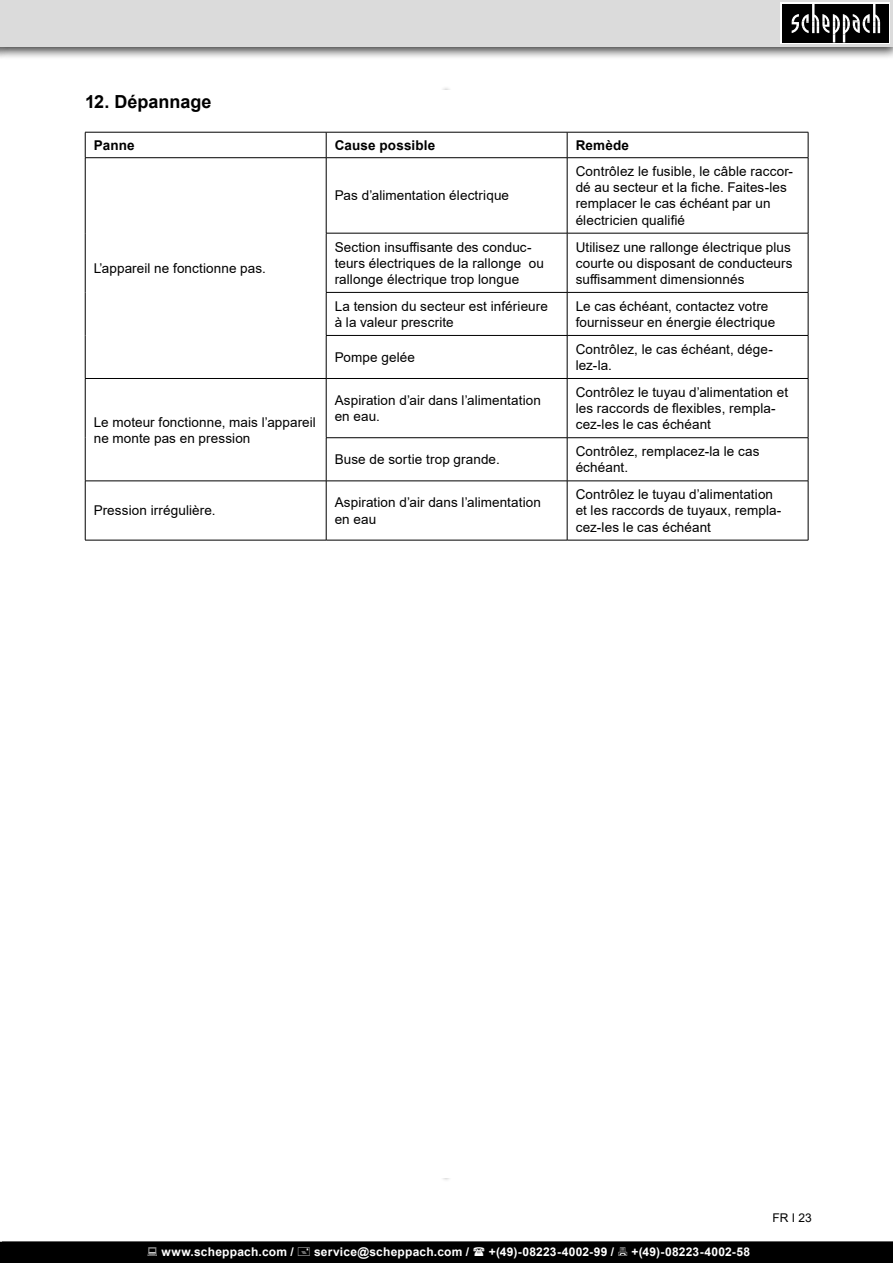
<style>
.page{position:relative;width:893px;height:1263px;background:#fff}
.page>*{position:absolute;margin:0;border:0;box-sizing:border-box;transform-origin:0 0}
.t1{font:700 18px "Arial";color:#000}
.t2{font:13.5px/16.2px "Arial";letter-spacing:.005em;color:#000}
.t3{font:700 13.5px "Arial";letter-spacing:.015em;color:#000}
.t4{font:700 12px "Arial";letter-spacing:.02em;color:#fff}
.t5{font:12px "Arial";color:#000}
</style>
<div class="page">
<div style="left:0;top:0;width:893px;height:60px;background:#000;opacity:.75"></div>
<div style="left:0;top:0;width:893px;height:46px;background:#dbdbdb"></div>
<div style="left:780px;top:2px;width:110px;height:42px;background:linear-gradient(to right,#040404,#060606)"></div>
<div style="left:782px;top:4px;width:106px;height:38px;background:#000"></div>
<svg style="left:792px;top:4px;width:88px;height:38px"></svg>
<svg style="left:86px;top:133px;width:722px;height:407px"></svg>
<hr style="left:85px;top:132px;width:241px;height:1px;background:#000">
<svg style="left:85px;top:132px;width:1px;height:25px"></svg>
<hr style="left:326px;top:132px;width:241px;height:1px;background:#000">
<svg style="left:326px;top:132px;width:1px;height:25px"></svg>
<hr style="left:567px;top:132px;width:241px;height:1px;background:#000">
<svg style="left:567px;top:132px;width:1px;height:25px"></svg>
<svg style="left:808px;top:132px;width:1px;height:26px"></svg>
<hr style="left:85px;top:157px;width:241px;height:1px;background:#000">
<hr style="left:85px;top:158px;width:1px;height:75px;background:#000">
<hr style="left:85px;top:233px;width:1px;height:59px;background:#000">
<hr style="left:85px;top:292px;width:1px;height:43px;background:#000">
<hr style="left:85px;top:335px;width:1px;height:43px;background:#000">
<hr style="left:326px;top:157px;width:241px;height:1px;background:#000">
<hr style="left:326px;top:158px;width:1px;height:75px;background:#000">
<hr style="left:567px;top:157px;width:241px;height:1px;background:#000">
<hr style="left:567px;top:158px;width:1px;height:75px;background:#000">
<hr style="left:808px;top:158px;width:1px;height:75px;background:#000">
<hr style="left:326px;top:233px;width:241px;height:1px;background:#000">
<hr style="left:326px;top:233px;width:1px;height:59px;background:#000">
<hr style="left:567px;top:233px;width:241px;height:1px;background:#000">
<hr style="left:567px;top:233px;width:1px;height:59px;background:#000">
<hr style="left:808px;top:233px;width:1px;height:59px;background:#000">
<hr style="left:326px;top:292px;width:241px;height:1px;background:#000">
<hr style="left:326px;top:293px;width:1px;height:42px;background:#000">
<hr style="left:567px;top:292px;width:241px;height:1px;background:#000">
<hr style="left:567px;top:293px;width:1px;height:42px;background:#000">
<hr style="left:808px;top:293px;width:1px;height:42px;background:#000">
<hr style="left:326px;top:335px;width:241px;height:1px;background:#000">
<hr style="left:326px;top:336px;width:1px;height:42px;background:#000">
<hr style="left:567px;top:335px;width:241px;height:1px;background:#000">
<hr style="left:567px;top:336px;width:1px;height:42px;background:#000">
<hr style="left:808px;top:336px;width:1px;height:42px;background:#000">
<hr style="left:85px;top:378px;width:241px;height:1px;background:#000">
<hr style="left:85px;top:379px;width:1px;height:59px;background:#000">
<hr style="left:85px;top:438px;width:1px;height:43px;background:#000">
<hr style="left:326px;top:378px;width:241px;height:1px;background:#000">
<hr style="left:326px;top:379px;width:1px;height:58px;background:#000">
<hr style="left:567px;top:378px;width:241px;height:1px;background:#000">
<hr style="left:567px;top:379px;width:1px;height:58px;background:#000">
<hr style="left:808px;top:379px;width:1px;height:58px;background:#000">
<hr style="left:326px;top:437px;width:241px;height:1px;background:#000">
<hr style="left:326px;top:438px;width:1px;height:43px;background:#000">
<hr style="left:567px;top:437px;width:241px;height:1px;background:#000">
<hr style="left:567px;top:438px;width:1px;height:43px;background:#000">
<hr style="left:808px;top:438px;width:1px;height:43px;background:#000">
<hr style="left:85px;top:481px;width:241px;height:1px;background:#000">
<hr style="left:85px;top:481px;width:1px;height:59px;background:#000">
<hr style="left:326px;top:481px;width:241px;height:1px;background:#000">
<hr style="left:326px;top:481px;width:1px;height:59px;background:#000">
<hr style="left:567px;top:481px;width:241px;height:1px;background:#000">
<hr style="left:567px;top:481px;width:1px;height:59px;background:#000">
<hr style="left:808px;top:481px;width:1px;height:59px;background:#000">
<hr style="left:85px;top:540px;width:241px;height:1px;background:#000">
<hr style="left:326px;top:540px;width:241px;height:1px;background:#000">
<hr style="left:567px;top:540px;width:241px;height:1px;background:#000">
<div style="left:2px;top:1242px;width:891px;height:21px;background:#000"></div>
<p class="t1" style="left:85px;top:89px;width:128px">12. Dépannage</p>
<p class="t3" style="left:94px;top:136px;width:42px">Panne</p>
<p class="t3" style="left:335px;top:136px;width:102px">Cause possible</p>
<p class="t3" style="left:576px;top:136px;width:55px">Remède</p>
<p class="t2" style="left:94px;top:260px;width:174px">L’appareil ne fonctionne pas.</p>
<p class="t2" style="left:94px;top:414px;width:224px">Le moteur fonctionne, mais l’appareil ne monte pas en pression</p>
<p class="t2" style="left:335px;top:187px;width:176px">Pas d’alimentation électrique</p>
<p class="t2" style="left:576px;top:163px;width:219px">Contrôlez le fusible, le câble raccor&shy;dé au secteur et la fiche. Faites-les remplacer le cas échéant par un électricien qualifié</p>
<p class="t2" style="left:335px;top:239px;width:211px">Section insuffisante des conduc&shy;teurs électriques de la rallonge ou rallonge électrique trop longue</p>
<p class="t2" style="left:576px;top:239px;width:218px">Utilisez une rallonge électrique plus courte ou disposant de conducteurs suffisamment dimensionnés</p>
<p class="t2" style="left:335px;top:298px;width:215px">La tension du secteur est inférieure à la valeur prescrite</p>
<p class="t2" style="left:576px;top:298px;width:201px">Le cas échéant, contactez votre fournisseur en énergie électrique</p>
<p class="t2" style="left:335px;top:349px;width:82px">Pompe gelée</p>
<p class="t2" style="left:576px;top:341px;width:199px">Contrôlez, le cas échéant, dége&shy;lez-la.</p>
<p class="t2" style="left:335px;top:392px;width:208px">Aspiration d’air dans l’alimentation en eau.</p>
<p class="t2" style="left:576px;top:384px;width:214px">Contrôlez le tuyau d’alimentation et les raccords de flexibles, rempla&shy;cez-les le cas échéant</p>
<p class="t2" style="left:335px;top:451px;width:167px">Buse de sortie trop grande.</p>
<p class="t2" style="left:576px;top:443px;width:185px">Contrôlez, remplacez-la le cas échéant.</p>
<p class="t2" style="left:94px;top:502px;width:123px">Pression irrégulière.</p>
<p class="t2" style="left:335px;top:494px;width:208px">Aspiration d’air dans l’alimentation en eau</p>
<p class="t2" style="left:576px;top:486px;width:207px">Contrôlez le tuyau d’alimentation et les raccords de tuyaux, rempla&shy;cez-les le cas échéant</p>
<p class="t4" style="left:169px;top:1243px;width:127px">www.scheppach.com</p>
<p class="t4" style="left:311px;top:1243px;width:150px">service@scheppach.com</p>
<p class="t4" style="left:314px;top:1243px;width:282px">service@scheppach.com / +(49)-08223-4002-99</p>
<p class="t4" style="left:489px;top:1243px;width:242px">+(49)-08223-4002-99 / +(49)-08223-4002-58</p>
<p class="t4" style="left:161px;top:1243px;width:134px">www.schep ach.com /</p>
<p class="t4" style="left:631px;top:1243px;width:120px">+(49)-08223-4002-58</p>
<p class="t5" style="left:772px;top:1209px;width:41px">FR І 23</p>
</div>
